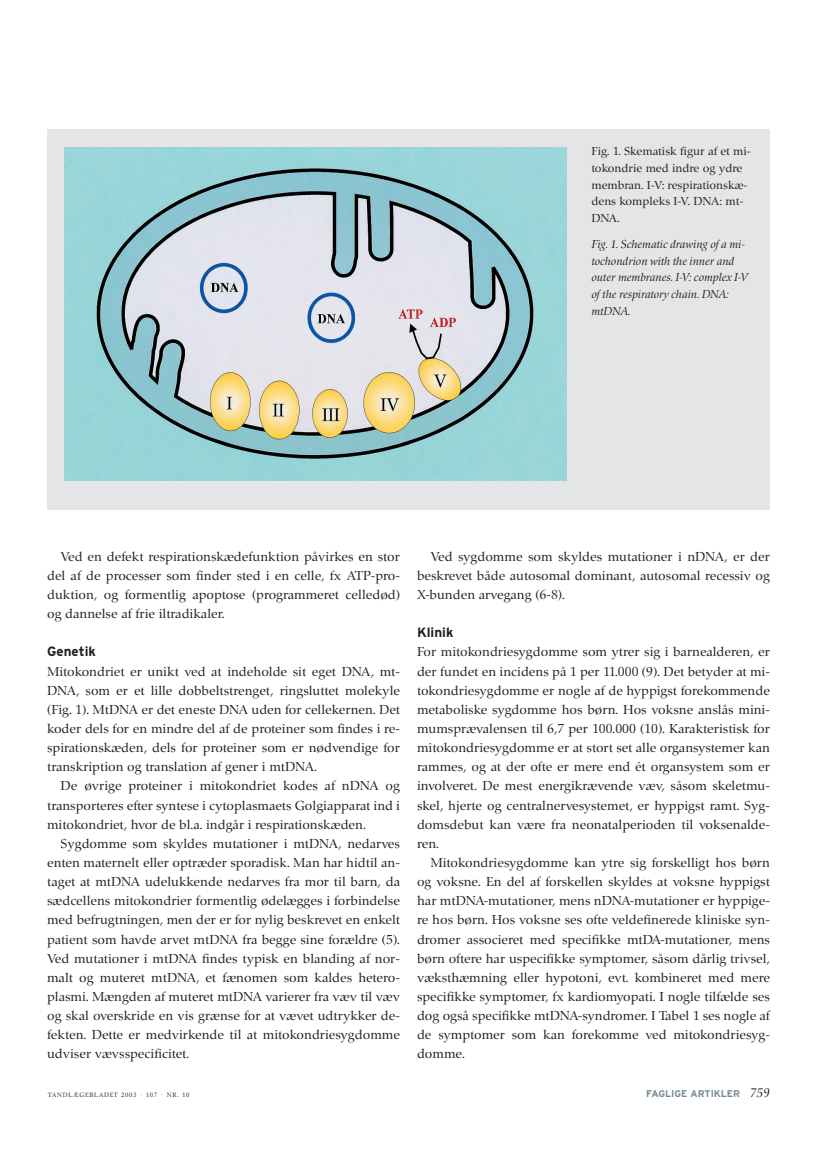
<style>
.page{position:relative;width:828px;height:1157px;background:#fff}
.page>*{position:absolute;margin:0;border:0;box-sizing:border-box;transform-origin:0 0}
.t1{font:13.5px/19.2px "Zapf Renais SB";color:#231f20;text-align:justify}
.t2{font:700 13.5px "Interstate";color:#231f20}
.t3{font:italic 12px/16.8px "Zapf Renais SB";color:#231f20}
.t4{font:12px/16.8px "Zapf Renais SB";color:#231f20}
.t5{font:700 9.75px "Interstate";color:#738a95}
.t6{font:6.45px "Zapf Renais SB";letter-spacing:.11em;color:#231f20}
.s1{font-family:"Zapf Renais SB";font-weight:400;font-style:italic;font-size:13.5px;color:#231f20}
</style>
<div class="page">
<svg style="left:47px;top:129px;width:723px;height:381px;background:#c1d5d7"></svg>
<p class="t4" style="left:591px;top:144px;width:161px">Fig. 1. Skematisk figur af et mi&shy;tokondrie med indre og ydre membran. I-V: respirationskæ&shy;dens kompleks I-V. DNA: mt-<br>DNA.</p>
<p class="t3" style="left:591px;top:237px;width:158px">Fig. 1. Schematic drawing of a mi&shy;tochondrion with the inner and outer membranes. I-V: complex I-V of the respiratory chain. DNA: mtDNA.</p>
<p class="t1" style="left:47px;top:548px;width:354px;text-indent:13px">Ved en defekt respirationskædefunktion påvirkes en stor del af de processer som finder sted i en celle, fx ATP-pro&shy;duktion, og formentlig apoptose (programmeret celledød) og dannelse af frie iltradikaler.</p>
<p class="t2" style="left:47px;top:646px;width:50px">Genetik</p>
<p class="t1" style="left:47px;top:663px;width:354px">Mitokondriet er unikt ved at indeholde sit eget DNA, mt-DNA, som er et lille dobbeltstrenget, ringsluttet molekyle (Fig. 1). MtDNA er det eneste DNA uden for cellekernen. Det koder dels for en mindre del af de proteiner som findes i re&shy;spirationskæden, dels for proteiner som er nødvendige for transkription og translation af gener i mtDNA.</p>
<p class="t1" style="left:47px;top:777px;width:354px;text-indent:13px">De øvrige proteiner i mitokondriet kodes af nDNA og transporteres efter syntese i cytoplasmaets Golgiapparat ind i mitokondriet, hvor de bl.a. indgår i respirationskæden.</p>
<p class="t1" style="left:47px;top:835px;width:354px;text-indent:13px">Sygdomme som skyldes mutationer i mtDNA, nedarves enten maternelt eller optræder sporadisk. Man har hidtil an&shy;taget at mtDNA udelukkende nedarves fra mor til barn, da sædcellens mitokondrier formentlig ødelægges i forbindelse med befrugtningen, men der er for nylig beskrevet en enkelt patient som havde arvet mtDNA fra begge sine forældre (5).<br>Ved mutationer i mtDNA findes typisk en blanding af nor&shy;malt og muteret mtDNA, et fænomen som kaldes hetero&shy;plasmi. Mængden af muteret mtDNA varierer fra væv til væv og skal overskride en vis grænse for at vævet udtrykker de&shy;fekten. Dette er medvirkende til at mitokondriesygdomme udviser vævsspecificitet.</p>
<p class="t1" style="left:417px;top:548px;width:354px;text-indent:13px">Ved sygdomme som skyldes mutationer i nDNA, er der beskrevet både autosomal dominant, autosomal recessiv og X-bunden arvegang (6-8).</p>
<p class="t2" style="left:417px;top:627px;width:38px">Klinik</p>
<p class="t1" style="left:417px;top:644px;width:354px">For mitokondriesygdomme som ytrer sig i barnealderen, er der fundet en incidens på 1 per 11.000 (9). Det betyder at mi&shy;tokondriesygdomme er nogle af de hyppigst forekommende metaboliske sygdomme hos børn. Hos voksne anslås mini&shy;mumsprævalensen til 6,7 per 100.000 (10). Karakteristisk for mitokondriesygdomme er at stort set alle organsystemer kan rammes, og at der ofte er mere end ét organsystem som er involveret. De mest energikrævende væv, såsom skeletmu&shy;skel, hjerte og centralnervesystemet, er hyppigst ramt. Syg&shy;domsdebut kan være fra neonatalperioden til voksenalde&shy;ren.</p>
<p class="t1" style="left:417px;top:854px;width:354px;text-indent:13px">Mitokondriesygdomme kan ytre sig forskelligt hos børn og voksne. En del af forskellen skyldes at voksne hyppigst har mtDNA-mutationer, mens nDNA-mutationer er hyppige&shy;re hos børn. Hos voksne ses ofte veldefinerede kliniske syn&shy;dromer associeret med specifikke mtDA-mutationer, mens børn oftere har uspecifikke symptomer, såsom dårlig trivsel, væksthæmning eller hypotoni, evt. kombineret med mere specifikke symptomer, fx kardiomyopati. I nogle tilfælde ses dog også specifikke mtDNA-syndromer. I Tabel 1 ses nogle af de symptomer som kan forekomme ved mitokondriesyg&shy;domme.</p>
<p class="t6" style="left:48px;top:1092px;width:143px">TANDLÆGEBLADET 2003 · 107 · NR. 10</p>
<p class="t5" style="left:646px;top:1089px;width:125px">FAGLIGE ARTIKLER <span class="s1">759</span></p>
</div>
